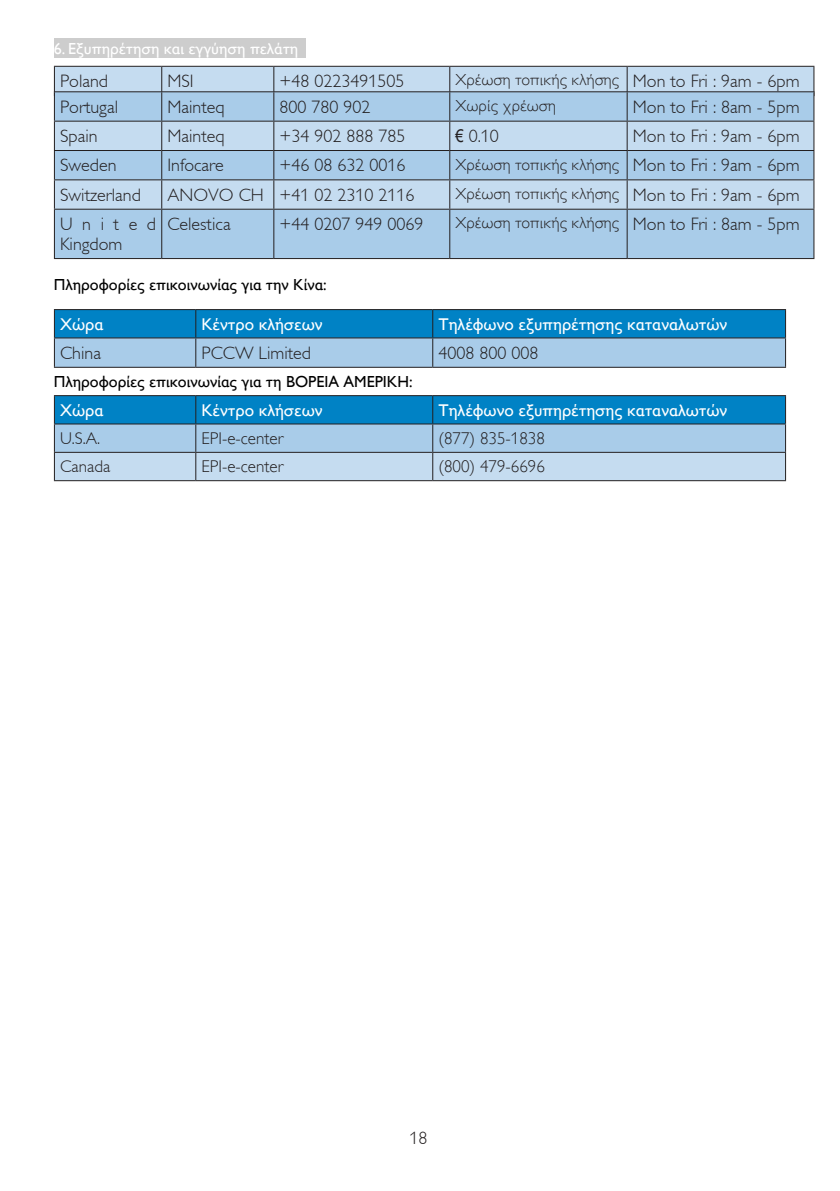
<style>
.page{position:relative;width:840px;height:1191px;background:#fff}
.page>*{position:absolute;margin:0;border:0;box-sizing:border-box;transform-origin:0 0}
.t1{font:300 18px/20px "Gill Alt One";color:#231f20}
.t2{font:17px "Gill Sans Alt One WGL";color:#fff}
.t3{font:17px "Gill Sans Alt One WGL Light";color:#231f20}
.t4{font:300 17px "Gill Alt One";color:#231f20}
.t5{font:16px "Gill Sans Alt One WGL Light";color:#231f20}
.Heading_3{font:16px "Gill Sans Alt One WGL";color:#000}
.t6{font:16px "Gill Sans Alt One WGL";color:#fff}
.s1{font-family:"Arial Narrow";font-weight:400}
</style>
<div class="page">
<div style="left:54px;top:38px;width:251px;height:20px;background:#cdcdcd"></div>
<div style="left:55px;top:210px;width:758px;height:48px;background:#a9cce9"></div>
<svg style="left:54px;top:66px;width:760px;height:143px;background:#b3cde4"></svg>
<hr style="left:54px;top:209px;width:108px;height:1px;background:#231f20">
<hr style="left:54px;top:210px;width:1px;height:48px;background:#231f20">
<hr style="left:54px;top:258px;width:108px;height:1px;background:#231f20">
<hr style="left:162px;top:209px;width:112px;height:1px;background:#231f20">
<hr style="left:161px;top:210px;width:1px;height:48px;background:#231f20">
<hr style="left:162px;top:258px;width:112px;height:1px;background:#231f20">
<hr style="left:274px;top:209px;width:175px;height:1px;background:#231f20">
<hr style="left:273px;top:210px;width:1px;height:48px;background:#231f20">
<hr style="left:274px;top:258px;width:175px;height:1px;background:#231f20">
<hr style="left:449px;top:209px;width:177px;height:1px;background:#231f20">
<hr style="left:449px;top:210px;width:1px;height:48px;background:#231f20">
<hr style="left:626px;top:209px;width:188px;height:1px;background:#231f20">
<hr style="left:626px;top:210px;width:1px;height:48px;background:#231f20">
<hr style="left:813px;top:210px;width:1px;height:48px;background:#231f20">
<hr style="left:449px;top:258px;width:177px;height:1px;background:#231f20">
<hr style="left:626px;top:258px;width:188px;height:1px;background:#231f20">
<hr style="left:54px;top:367px;width:142px;height:1px;background:#231f20">
<hr style="left:196px;top:367px;width:236px;height:1px;background:#231f20">
<hr style="left:432px;top:367px;width:353px;height:1px;background:#231f20">
<svg style="left:54px;top:309px;width:731px;height:58px;background:#54a2d0"></svg>
<hr style="left:432px;top:309px;width:353px;height:1px;background:#231f20">
<hr style="left:54px;top:395px;width:142px;height:1px;background:#231f20">
<hr style="left:196px;top:395px;width:236px;height:1px;background:#231f20">
<hr style="left:432px;top:395px;width:353px;height:1px;background:#231f20">
<svg style="left:54px;top:396px;width:731px;height:85px;background:#77b4d9"></svg>
<hr style="left:432px;top:452px;width:353px;height:1px;background:#231f20">
<hr style="left:432px;top:480px;width:353px;height:1px;background:#231f20">
<p class="t6" style="left:54px;top:38px;width:246px">6. Εξυπηρέτηση και εγγύηση πελάτη</p>
<p class="t1" style="left:60px;top:71px;width:50px">Poland</p>
<p class="t1" style="left:167px;top:71px;width:28px">MSI</p>
<p class="t1" style="left:279px;top:71px;width:126px">+48 0223491505</p>
<p class="t5" style="left:455px;top:70px;width:165px">Χρέωση τοπικής κλήσης</p>
<p class="t1" style="left:632px;top:71px;width:168px">Mon to Fri : 9am - 6pm</p>
<p class="t1" style="left:60px;top:97px;width:59px">Portugal</p>
<p class="t1" style="left:167px;top:97px;width:59px">Mainteq</p>
<p class="t1" style="left:279px;top:97px;width:93px">800 780 902</p>
<p class="t5" style="left:455px;top:95px;width:102px">Χωρίς χρέωση</p>
<p class="t1" style="left:632px;top:97px;width:168px">Mon to Fri : 8am - 5pm</p>
<p class="t1" style="left:60px;top:126px;width:39px">Spain</p>
<p class="t1" style="left:167px;top:126px;width:59px">Mainteq</p>
<p class="t1" style="left:279px;top:126px;width:127px">+34 902 888 785</p>
<p class="t1" style="left:455px;top:126px;width:45px"><span class="s1">€</span> 0.10</p>
<p class="t1" style="left:632px;top:126px;width:168px">Mon to Fri : 9am - 6pm</p>
<p class="t1" style="left:60px;top:155px;width:58px">Sweden</p>
<p class="t1" style="left:167px;top:155px;width:58px">Infocare</p>
<p class="t1" style="left:279px;top:155px;width:127px">+46 08 632 0016</p>
<p class="t5" style="left:455px;top:154px;width:165px">Χρέωση τοπικής κλήσης</p>
<p class="t1" style="left:632px;top:155px;width:168px">Mon to Fri : 9am - 6pm</p>
<p class="t1" style="left:60px;top:185px;width:82px">Switzerland</p>
<p class="t1" style="left:167px;top:185px;width:98px">ANOVO CH</p>
<p class="t1" style="left:279px;top:185px;width:136px">+41 02 2310 2116</p>
<p class="t5" style="left:455px;top:183px;width:165px">Χρέωση τοπικής κλήσης</p>
<p class="t1" style="left:632px;top:185px;width:168px">Mon to Fri : 9am - 6pm</p>
<p class="t1" style="left:60px;top:214px;width:97px">United<br>Kingdom</p>
<p class="t1" style="left:167px;top:214px;width:65px">Celestica</p>
<p class="t1" style="left:279px;top:214px;width:145px">+44 0207 949 0069</p>
<p class="t5" style="left:455px;top:212px;width:165px">Χρέωση τοπικής κλήσης</p>
<p class="t1" style="left:632px;top:214px;width:168px">Mon to Fri : 8am - 5pm</p>
<p class="Heading_3" style="left:54px;top:273px;width:274px">Πληροφορίες επικοινωνίας για την Κίνα:</p>
<p class="t2" style="left:60px;top:312px;width:45px">Χώρα</p>
<p class="t2" style="left:201px;top:312px;width:122px">Κέντρο κλήσεων</p>
<p class="t2" style="left:438px;top:312px;width:290px">Τηλέφωνο εξυπηρέτησης καταναλωτών</p>
<p class="t1" style="left:60px;top:343px;width:42px">China</p>
<p class="t1" style="left:201px;top:343px;width:111px">PCCW Limited</p>
<p class="t1" style="left:438px;top:343px;width:102px">4008 800 008</p>
<p class="Heading_3" style="left:54px;top:370px;width:360px">Πληροφορίες επικοινωνίας για τη ΒΟΡΕΙΑ ΑΜΕΡΙΚΗ:</p>
<p class="t2" style="left:60px;top:398px;width:45px">Χώρα</p>
<p class="t2" style="left:201px;top:398px;width:122px">Κέντρο κλήσεων</p>
<p class="t2" style="left:438px;top:398px;width:290px">Τηλέφωνο εξυπηρέτησης καταναλωτών</p>
<p class="t4" style="left:60px;top:429px;width:42px">U.S.A.</p>
<p class="t3" style="left:201px;top:427px;width:83px">EPI-e-center</p>
<p class="t3" style="left:438px;top:427px;width:108px">(877) 835-1838</p>
<p class="t4" style="left:60px;top:457px;width:52px">Canada</p>
<p class="t3" style="left:201px;top:455px;width:83px">EPI-e-center</p>
<p class="t3" style="left:438px;top:455px;width:108px">(800) 479-6696</p>
<p class="t1" style="left:409px;top:1128px;width:19px">18</p>
</div>
